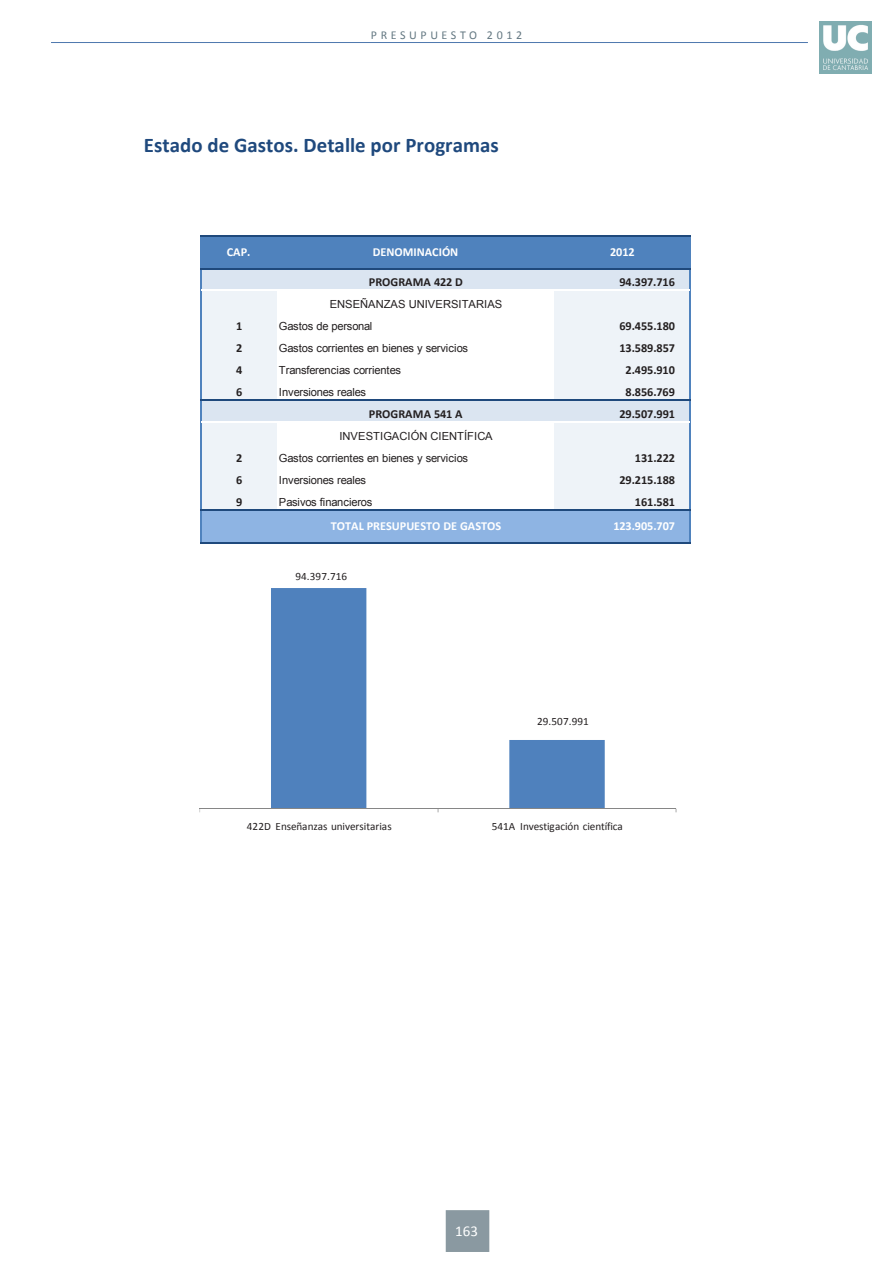
<style>
.page{position:relative;width:893px;height:1263px;background:#fff}
.page>*{position:absolute;margin:0;border:0;box-sizing:border-box;transform-origin:0 0}
.t1{font:700 20.85px "Calibri";letter-spacing:.005em;color:#1f497d}
.t2{font:15px "Calibri";color:#fff}
.t3{font:700 12.3px "Calibri";letter-spacing:-.005em;color:#231f20}
.t4{font:700 12.3px "Calibri";color:#fff}
.t5{font:12px "Calibri";letter-spacing:.3em;color:#647882}
.t6{font:11.1px "Arial";letter-spacing:-.01em;color:#231f20}
.t7{font:11.1px "Calibri";letter-spacing:-.005em;color:#231f20}
.t8{font:11.1px "Arial";letter-spacing:.01em;color:#231f20}
</style>
<div class="page">
<img style="left:819px;top:21px;width:53px;height:53px">
<div style="left:446px;top:1210px;width:43px;height:42px;background:#8a99a1"></div>
<hr style="left:51px;top:42px;width:757px;height:1px;background:#4e78ae">
<div style="left:201px;top:236px;width:489px;height:33px;background:#4f82bd"></div>
<div style="left:201px;top:268px;width:489px;height:23px;background:#dbe5f1"></div>
<div style="left:201px;top:290px;width:76px;height:110px;background:#eef3f8"></div>
<div style="left:554px;top:290px;width:136px;height:110px;background:#eef3f8"></div>
<div style="left:201px;top:400px;width:489px;height:22px;background:#dbe5f1"></div>
<div style="left:201px;top:422px;width:76px;height:88px;background:#eef3f8"></div>
<div style="left:554px;top:422px;width:136px;height:88px;background:#eef3f8"></div>
<div style="left:201px;top:510px;width:489px;height:33px;background:#8eb4e3"></div>
<hr style="left:200px;top:236px;width:1px;height:32px;background:#4f82bd">
<hr style="left:200px;top:269px;width:1px;height:131px;background:#4f82bd">
<hr style="left:689px;top:269px;width:1px;height:131px;background:#4f82bd">
<hr style="left:200px;top:401px;width:1px;height:108px;background:#4f82bd">
<hr style="left:689px;top:401px;width:1px;height:108px;background:#4f82bd">
<hr style="left:200px;top:511px;width:1px;height:31px;background:#4f82bd">
<hr style="left:689px;top:511px;width:1px;height:31px;background:#4f82bd">
<hr style="left:200px;top:235px;width:490px;height:1px;background:#1f497c">
<hr style="left:200px;top:268px;width:490px;height:1px;background:#1f497c">
<hr style="left:201px;top:290px;width:488px;height:1px;background:#fff">
<hr style="left:200px;top:400px;width:490px;height:1px;background:#1f497c">
<hr style="left:201px;top:422px;width:488px;height:1px;background:#fff">
<hr style="left:200px;top:509px;width:490px;height:2px;background:#1f497c">
<hr style="left:200px;top:542px;width:490px;height:1px;background:#1f497c">
<svg style="left:271px;top:588px;width:334px;height:220px"></svg>
<hr style="left:200px;top:808px;width:476px;height:1px;background:#868686">
<p class="t5" style="left:371px;top:27px;width:153px">PRESUPUESTO 2012</p>
<p class="t1" style="left:144px;top:132px;width:357px">Estado de Gastos. Detalle por Programas</p>
<p class="t4" style="left:227px;top:244px;width:25px">CAP.</p>
<p class="t4" style="left:373px;top:244px;width:87px">DENOMINACIÓN</p>
<p class="t4" style="left:610px;top:244px;width:26px">2012</p>
<p class="t3" style="left:369px;top:275px;width:96px">PROGRAMA 422 D</p>
<p class="t3" style="left:619px;top:275px;width:57px">94.397.716</p>
<p class="t8" style="left:330px;top:297px;width:174px">ENSEÑANZAS UNIVERSITARIAS</p>
<p class="t3" style="left:236px;top:318px;width:8px">1</p>
<p class="t6" style="left:279px;top:319px;width:95px">Gastos de personal</p>
<p class="t3" style="left:619px;top:318px;width:57px">69.455.180</p>
<p class="t3" style="left:236px;top:340px;width:8px">2</p>
<p class="t6" style="left:279px;top:341px;width:191px">Gastos corrientes en bienes y servicios</p>
<p class="t3" style="left:619px;top:340px;width:57px">13.589.857</p>
<p class="t3" style="left:236px;top:362px;width:8px">4</p>
<p class="t6" style="left:279px;top:363px;width:124px">Transferencias corrientes</p>
<p class="t3" style="left:626px;top:362px;width:51px">2.495.910</p>
<p class="t3" style="left:236px;top:384px;width:8px">6</p>
<p class="t6" style="left:279px;top:385px;width:89px">Inversiones reales</p>
<p class="t3" style="left:626px;top:384px;width:51px">8.856.769</p>
<p class="t3" style="left:369px;top:406px;width:95px">PROGRAMA 541 A</p>
<p class="t3" style="left:619px;top:406px;width:57px">29.507.991</p>
<p class="t8" style="left:339px;top:429px;width:155px">INVESTIGACIÓN CIENTÍFICA</p>
<p class="t3" style="left:236px;top:450px;width:8px">2</p>
<p class="t6" style="left:279px;top:451px;width:191px">Gastos corrientes en bienes y servicios</p>
<p class="t3" style="left:635px;top:450px;width:42px">131.222</p>
<p class="t3" style="left:236px;top:472px;width:8px">6</p>
<p class="t6" style="left:279px;top:473px;width:89px">Inversiones reales</p>
<p class="t3" style="left:619px;top:472px;width:57px">29.215.188</p>
<p class="t3" style="left:236px;top:494px;width:8px">9</p>
<p class="t6" style="left:279px;top:495px;width:95px">Pasivos financieros</p>
<p class="t3" style="left:635px;top:494px;width:42px">161.581</p>
<p class="t4" style="left:331px;top:519px;width:172px">TOTAL PRESUPUESTO DE GASTOS</p>
<p class="t4" style="left:613px;top:519px;width:63px">123.905.707</p>
<p class="t7" style="left:295px;top:569px;width:53px">94.397.716</p>
<p class="t7" style="left:537px;top:715px;width:53px">29.507.991</p>
<p class="t7" style="left:247px;top:819px;width:146px">422D Enseñanzas universitarias</p>
<p class="t7" style="left:492px;top:819px;width:133px">541A Investigación científica</p>
<h2 class="t2" style="left:455px;top:1221px;width:24px">163</h2>
</div>
